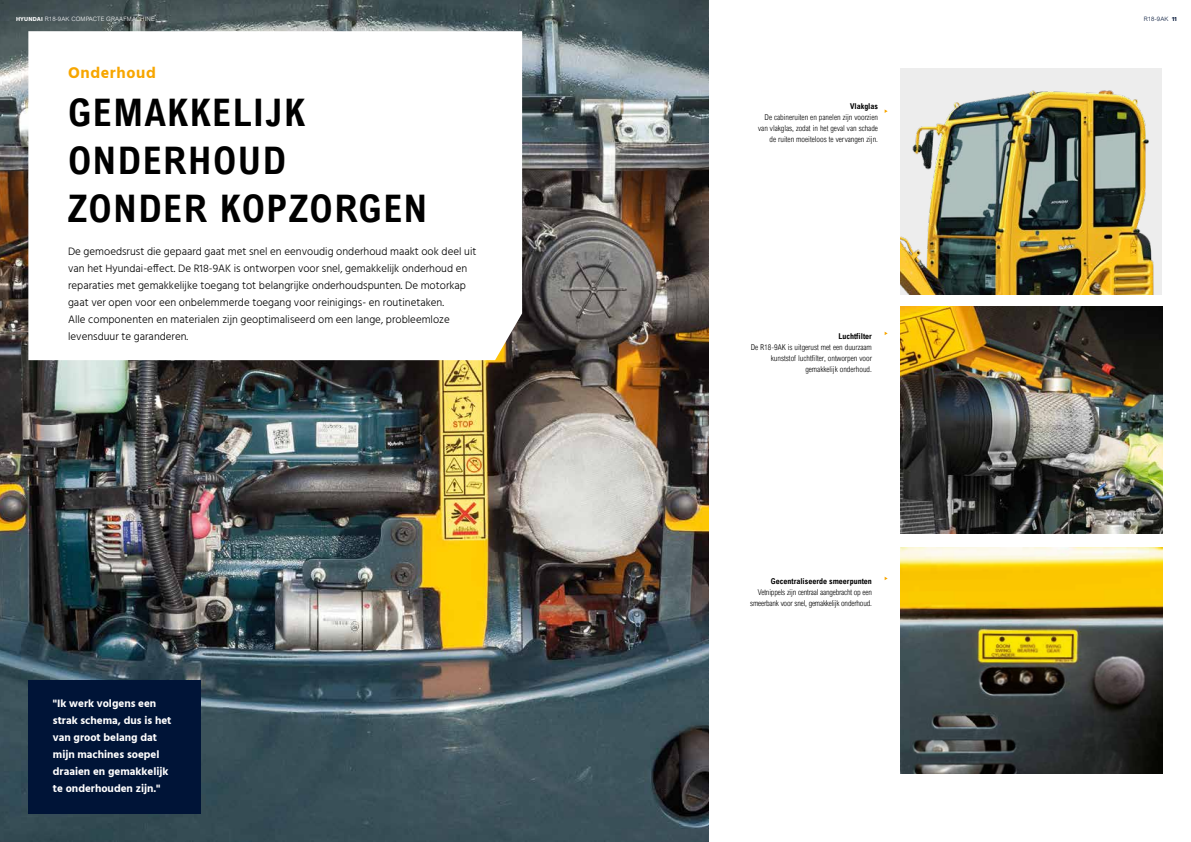
<style>
.page{position:relative;width:1191px;height:842px;background:#fff}
.page>*{position:absolute;margin:0;border:0;box-sizing:border-box;transform-origin:0 0}
.t1{font:700 condensed 38px/48px "Arial";letter-spacing:.04em;color:#000}
.t2{font:700 16px "Hind";letter-spacing:.04em;color:#f7a600}
.t3{font:300 11px/17px "Hind";color:#000}
.t4{font:700 11px/17px "Hind";color:#fff}
.t5{font:300 condensed 8px/11px "Arial";color:#000;text-align:right}
.t6{font:300 condensed 8px/11px "Arial";letter-spacing:-.02em;color:#000;text-align:right}
.t7{font:700 condensed 8px "Arial";color:#000}
.t8{font:300 6px "Arial";letter-spacing:.02em;color:#fff}
.t9{font:300 6px "Arial";letter-spacing:.02em;color:#001437}
.s1{font-family:"Hind";font-weight:700}
</style>
<div class="page">
<img style="left:0;top:0;width:708px;height:842px">
<div style="left:28px;top:680px;width:173px;height:134px;background:#001437"></div>
<svg style="left:28px;top:31px;width:494px;height:329px"></svg>
<img style="left:900px;top:307px;width:262px;height:227px">
<img style="left:900px;top:547px;width:262px;height:227px">
<img style="left:900px;top:68px;width:262px;height:227px">
<p class="t8" style="left:16px;top:15px;width:140px"><span class="s1">HYUNDAI</span> R18-9AK COMPACTE GRAAFMACHINE</p>
<p class="t9" style="left:1143px;top:15px;width:35px">R18-9AK <span class="s1">11</span></p>
<h2 class="t2" style="left:68px;top:63px;width:89px">Onderhoud</h2>
<h1 class="t1" style="left:68px;top:89px;width:361px">GEMAKKELIJK<br>ONDERHOUD<br>ZONDER KOPZORGEN</h1>
<p class="t3" style="left:68px;top:243px;width:410px">De gemoedsrust die gepaard gaat met snel en eenvoudig onderhoud maakt ook deel uit van het Hyundai-effect. De R18-9AK is ontworpen voor snel, gemakkelijk onderhoud en reparaties met gemakkelijke toegang tot belangrijke onderhoudspunten. De motorkap gaat ver open voor een onbelemmerde toegang voor reinigings- en routinetaken.<br>Alle componenten en materialen zijn geoptimaliseerd om een lange, probleemloze levensduur te garanderen.</p>
<p class="t4" style="left:53px;top:695px;width:120px">"Ik werk volgens een strak schema, dus is het van groot belang dat mijn machines soepel draaien en gemakkelijk te onderhouden zijn."</p>
<p class="t7" style="left:850px;top:101px;width:29px">Vlakglas</p>
<p class="t5" style="left:758px;top:111px;width:121px">De cabineruiten en panelen zijn voorzien van vlakglas, zodat in het geval van schade de ruiten moeiteloos te vervangen zijn.</p>
<p class="t7" style="left:838px;top:332px;width:35px">Luchtfilter</p>
<p class="t5" style="left:751px;top:342px;width:123px">De R18-9AK is uitgerust met een duurzaam kunststof luchtfilter, ontworpen voor gemakkelijk onderhoud.</p>
<p class="t7" style="left:771px;top:577px;width:103px">Gecentraliseerde smeerpunten</p>
<p class="t6" style="left:750px;top:587px;width:123px">Vetnippels zijn centraal aangebracht op een smeerbank voor snel, gemakkelijk onderhoud.</p>
</div>
